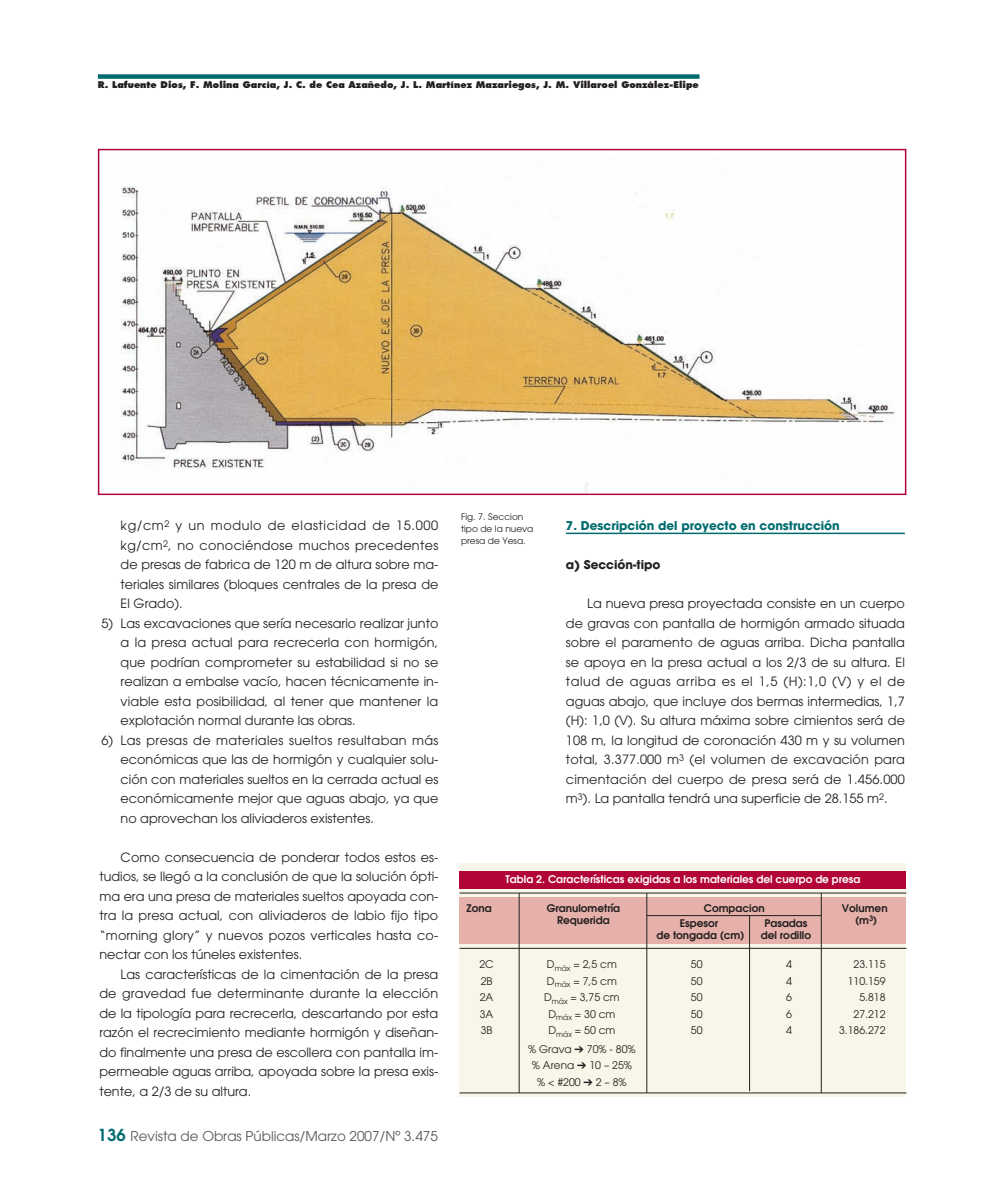
<style>
.page{position:relative;width:983px;height:1195px;background:#fff}
.page>*{position:absolute;margin:0;border:0;box-sizing:border-box;transform-origin:0 0}
.t1{font:13.5px "Avant Garde";color:#57585a}
.t2{font:12.75px/19.5px "Avant Garde";color:#231f20;text-align:justify}
.t3{font:700 12px "Avant Garde";color:#006b6e}
.t4{font:700 12px "Avant Garde";color:#231f20}
.t5{font:10.5px/16.5px "Avant Garde";color:#231f20;text-align:center}
.t6{font:600 10.5px "Avant Garde";color:#231f20}
.t7{font:600 10.5px "Avant Garde";color:#fff}
.t8{font:800 9px "Futura";color:#231f20}
.t9{font:9px/12px "Avant Garde";color:#231f20}
.s1{font-weight:600;font-size:16.5px;color:#006b6e}
</style>
<div class="page">
<hr style="left:566px;top:533px;width:338px;height:1px;background:#006b6e">
<div style="left:98px;top:74px;width:601px;height:5px;background:#006b6e"></div>
<img style="left:121px;top:186px;width:774px;height:306px">
<div style="left:98px;top:149px;width:808px;height:346px;border:2px solid #b30437"></div>
<div style="left:459px;top:863px;width:447px;height:234px;background:#f7f6e8"></div>
<div style="left:459px;top:872px;width:447px;height:17px;background:#b30437"></div>
<div style="left:459px;top:897px;width:447px;height:47px;background:#e5b1aa"></div>
<hr style="left:459px;top:893px;width:447px;height:1px;background:#231f20">
<hr style="left:459px;top:948px;width:447px;height:1px;background:#231f20">
<hr style="left:459px;top:1092px;width:447px;height:1px;background:#231f20">
<hr style="left:518px;top:893px;width:1px;height:200px;background:#231f20">
<hr style="left:646px;top:893px;width:1px;height:200px;background:#231f20">
<hr style="left:820px;top:893px;width:1px;height:200px;background:#231f20">
<hr style="left:749px;top:915px;width:1px;height:176px;background:#231f20">
<hr style="left:646px;top:915px;width:175px;height:1px;background:#231f20">
<p class="t8" style="left:98px;top:81px;width:602px">R. Lafuente Dios, F. Molina García, J. C. de Cea Azañedo, J. L. Martínez Mazariegos, J. M. Villaroel González-Elipe</p>
<p class="t2" style="left:121px;top:517px;width:319px">kg/cm<sup>2</sup> y un modulo de elasticidad de 15.000 kg/cm<sup>2</sup>, no conociéndose muchos precedentes de presas de fabrica de 120 m de altura sobre ma&shy;teriales similares (bloques centrales de la presa de El Grado).</p>
<p class="t2" style="left:121px;top:615px;width:319px;text-indent:-19px">5) Las excavaciones que sería necesario realizar junto a la presa actual para recrecerla con hormigón, que podrían comprometer su estabilidad si no se realizan a embalse vacío, hacen técnicamente in&shy;viable esta posibilidad, al tener que mantener la explotación normal durante las obras.</p>
<p class="t2" style="left:121px;top:732px;width:319px;text-indent:-19px">6) Las presas de materiales sueltos resultaban más económicas que las de hormigón y cualquier solu&shy;ción con materiales sueltos en la cerrada actual es económicamente mejor que aguas abajo, ya que no aprovechan los aliviaderos existentes.</p>
<p class="t2" style="left:99px;top:849px;width:340px;text-indent:21px">Como consecuencia de ponderar todos estos es&shy;tudios, se llegó a la conclusión de que la solución ópti&shy;ma era una presa de materiales sueltos apoyada con&shy;tra la presa actual, con aliviaderos de labio fijo tipo “morning glory” y nuevos pozos verticales hasta co&shy;nectar con los túneles existentes.</p>
<p class="t2" style="left:99px;top:966px;width:340px;text-indent:21px">Las características de la cimentación de la presa de gravedad fue determinante durante la elección de la tipología para recrecerla, descartando por esta razón el recrecimiento mediante hormigón y diseñan&shy;do finalmente una presa de escollera con pantalla im&shy;permeable aguas arriba, apoyada sobre la presa exis&shy;tente, a 2/3 de su altura.</p>
<p class="t1" style="left:98px;top:1130px;width:341px"><span class="s1">136</span> Revista de Obras Públicas/Marzo 2007/Nº 3.475</p>
<p class="t9" style="left:461px;top:511px;width:74px">Fig. 7. Seccion tipo de la nueva presa de Yesa.</p>
<p class="t3" style="left:566px;top:521px;width:275px">7. Descripción del proyecto en construcción</p>
<p class="t4" style="left:566px;top:560px;width:96px">a) Sección-tipo</p>
<p class="t2" style="left:566px;top:595px;width:340px;text-indent:21px">La nueva presa proyectada consiste en un cuerpo de gravas con pantalla de hormigón armado situada sobre el paramento de aguas arriba. Dicha pantalla se apoya en la presa actual a los 2/3 de su altura. El talud de aguas arriba es el 1,5 (H):1,0 (V) y el de aguas abajo, que incluye dos bermas intermedias, 1,7 (H): 1,0 (V). Su altura máxima sobre cimientos será de 108 m, la longitud de coronación 430 m y su volumen total, 3.377.000 m<sup>3</sup> (el volumen de excavación para cimentación del cuerpo de presa será de 1.456.000 m<sup>3</sup>). La pantalla tendrá una superficie de 28.155 m<sup>2</sup>.</p>
<p class="t7" style="left:505px;top:875px;width:356px">Tabla 2. Características exigidas a los materiales del cuerpo de presa</p>
<p class="t6" style="left:466px;top:904px;width:27px">Zona</p>
<p class="t6" style="left:546px;top:904px;width:75px">Granulometría</p>
<p class="t6" style="left:703px;top:904px;width:62px">Compacion</p>
<p class="t6" style="left:841px;top:904px;width:47px">Volumen</p>
<p class="t6" style="left:557px;top:916px;width:54px">Requerida</p>
<p class="t6" style="left:679px;top:919px;width:40px">Espesor</p>
<p class="t6" style="left:764px;top:919px;width:44px">Pasadas</p>
<p class="t6" style="left:854px;top:916px;width:24px">(m<sup>3</sup>)</p>
<p class="t6" style="left:656px;top:931px;width:89px">de tongada (cm)</p>
<p class="t6" style="left:760px;top:931px;width:52px">del rodillo</p>
<p class="t5" style="left:479px;top:957px;width:16px">2C</p>
<p class="t5" style="left:547px;top:957px;width:71px">D<sub>máx</sub> = 2,5 cm</p>
<p class="t5" style="left:690px;top:957px;width:13px">50</p>
<p class="t5" style="left:786px;top:957px;width:7px">4</p>
<p class="t5" style="left:853px;top:957px;width:33px">23.115</p>
<p class="t5" style="left:480px;top:974px;width:13px">2B</p>
<p class="t5" style="left:547px;top:974px;width:71px">D<sub>máx</sub> = 7,5 cm</p>
<p class="t5" style="left:690px;top:974px;width:13px">50</p>
<p class="t5" style="left:786px;top:974px;width:7px">4</p>
<p class="t5" style="left:847px;top:974px;width:39px">110.159</p>
<p class="t5" style="left:479px;top:990px;width:15px">2A</p>
<p class="t5" style="left:544px;top:990px;width:77px">D<sub>máx</sub> = 3,75 cm</p>
<p class="t5" style="left:690px;top:990px;width:13px">50</p>
<p class="t5" style="left:786px;top:990px;width:7px">6</p>
<p class="t5" style="left:859px;top:990px;width:28px">5.818</p>
<p class="t5" style="left:479px;top:1007px;width:15px">3A</p>
<p class="t5" style="left:548px;top:1007px;width:68px">D<sub>máx</sub> = 30 cm</p>
<p class="t5" style="left:690px;top:1007px;width:13px">50</p>
<p class="t5" style="left:786px;top:1007px;width:7px">6</p>
<p class="t5" style="left:853px;top:1007px;width:33px">27.212</p>
<p class="t5" style="left:480px;top:1023px;width:13px">3B</p>
<p class="t5" style="left:548px;top:1023px;width:68px">D<sub>máx</sub> = 50 cm</p>
<p class="t5" style="left:690px;top:1023px;width:13px">50</p>
<p class="t5" style="left:786px;top:1023px;width:7px">4</p>
<p class="t5" style="left:838px;top:1023px;width:48px">3.186.272</p>
<p class="t5" style="left:528px;top:1042px;width:109px">% Grava ➔ 70% - 80% % Arena ➔ 10 – 25% %&lt;#200 ➔2–8%</p>
</div>
